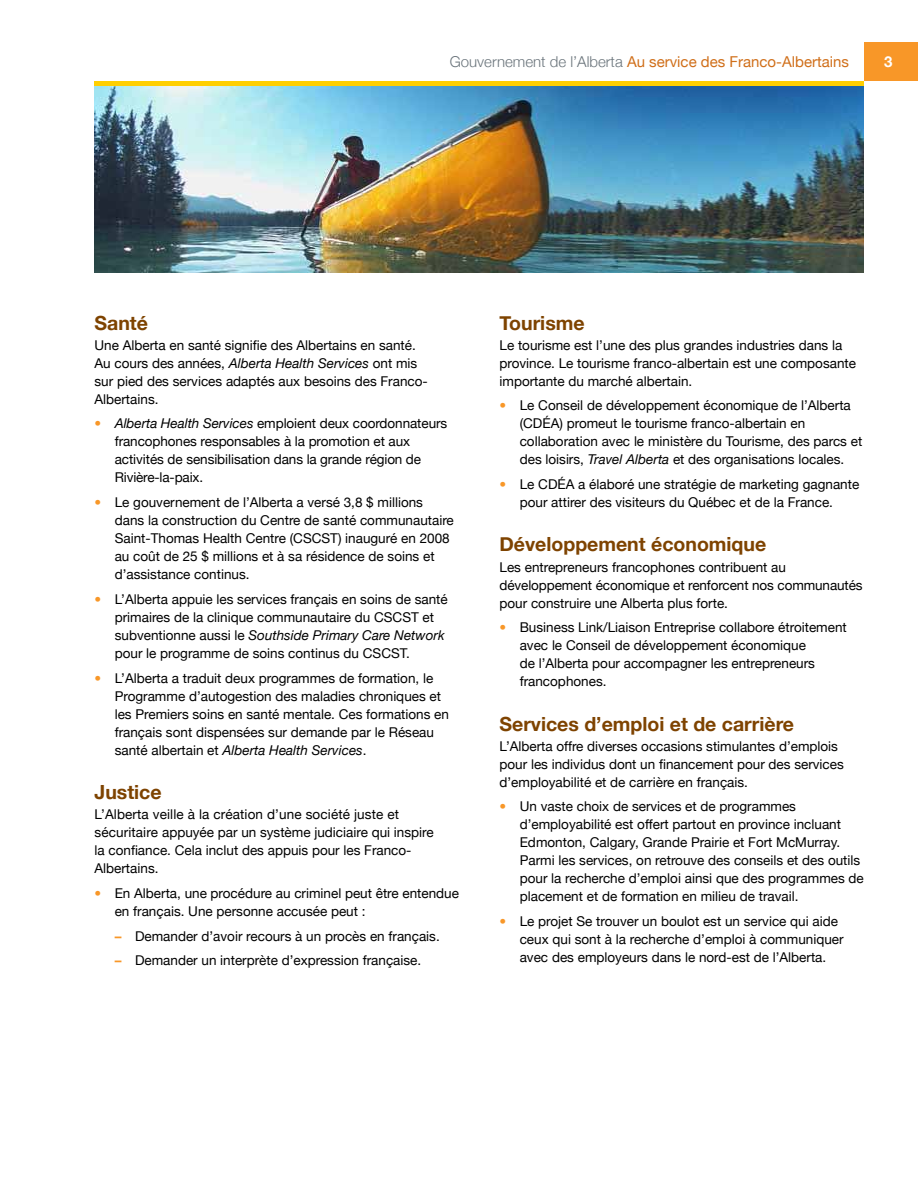
<style>
.page{position:relative;width:918px;height:1188px;background:#fff}
.page>*{position:absolute;margin:0;border:0;box-sizing:border-box;transform-origin:0 0}
.t1{font:700 19.5px "Helvetica Neue";color:#7e4300}
.t2{font:15px "Helvetica Neue";color:#d06f1a}
.t3{font:700 15px "Helvetica Neue";color:#fff}
.t4{font:13.5px/18px "Helvetica Neue";color:#000}
.s1{font-weight:300;color:#6a747b}
.s2{font-style:italic}
.s3{color:#f89728}
.s4{font-weight:700;color:#f89728}
</style>
<div class="page">
<div style="left:864px;top:43px;width:54px;height:38px;background:#f89728"></div>
<img style="left:94px;top:85px;width:770px;height:188px">
<hr style="left:94px;top:81px;width:770px;height:4px;background:#ffcf01">
<p class="t2" style="left:450px;top:52px;width:401px"><span class="s1">Gouvernement de l’Alberta</span> Au service des Franco-Albertains</p>
<p class="t3" style="left:884px;top:52px;width:10px">3</p>
<h1 class="t1" style="left:94px;top:310px;width:55px">Santé</h1>
<p class="t4" style="left:94px;top:336px;width:335px">Une Alberta en santé signifie des Albertains en santé.<br>Au cours des années, <span class="s2">Alberta Health Services</span> ont mis sur pied des services adaptés aux besoins des Franco-Albertains.</p>
<p class="t4" style="left:115px;top:414px;width:334px;text-indent:-20px"><span class="s3">•</span> <span class="s2">Alberta Health Services</span> emploient deux coordonnateurs francophones responsables à la promotion et aux activités de sensibilisation dans la grande région de Rivière-la-paix.</p>
<p class="t4" style="left:115px;top:493px;width:341px;text-indent:-20px"><span class="s3">•</span> Le gouvernement de l’Alberta a versé 3,8 $ millions dans la construction du Centre de santé communautaire Saint-Thomas Health Centre (CSCST) inauguré en 2008 au coût de 25 $ millions et à sa résidence de soins et d’assistance continus.</p>
<p class="t4" style="left:115px;top:590px;width:335px;text-indent:-20px"><span class="s3">•</span> L’Alberta appuie les services français en soins de santé primaires de la clinique communautaire du CSCST et subventionne aussi le <span class="s2">Southside Primary Care Network </span>pour le programme de soins continus du CSCST.</p>
<p class="t4" style="left:115px;top:669px;width:336px;text-indent:-20px"><span class="s3">•</span> L’Alberta a traduit deux programmes de formation, le Programme d’autogestion des maladies chroniques et les Premiers soins en santé mentale. Ces formations en français sont dispensées sur demande par le Réseau santé albertain et <span class="s2">Alberta Health Services</span>.</p>
<h1 class="t1" style="left:94px;top:780px;width:69px">Justice</h1>
<p class="t4" style="left:94px;top:805px;width:341px">L’Alberta veille à la création d’une société juste et sécuritaire appuyée par un système judiciaire qui inspire la confiance. Cela inclut des appuis pour les Franco-Albertains.</p>
<p class="t4" style="left:115px;top:884px;width:346px;text-indent:-20px"><span class="s3">•</span> En Alberta, une procédure au criminel peut être entendue en français. Une personne accusée peut :</p>
<p class="t4" style="left:115px;top:927px;width:327px"><span class="s4">–</span> Demander d’avoir recours à un procès en français.</p>
<p class="t4" style="left:115px;top:951px;width:308px"><span class="s4">–</span> Demander un interprète d’expression française.</p>
<h1 class="t1" style="left:500px;top:310px;width:87px">Tourisme</h1>
<p class="t4" style="left:500px;top:336px;width:358px">Le tourisme est l’une des plus grandes industries dans la province. Le tourisme franco-albertain est une composante importante du marché albertain.</p>
<p class="t4" style="left:520px;top:396px;width:344px;text-indent:-20px"><span class="s3">•</span> Le Conseil de développement économique de l’Alberta (CDÉA) promeut le tourisme franco-albertain en collaboration avec le ministère du Tourisme, des parcs et des loisirs, <span class="s2">Travel Alberta</span> et des organisations locales.</p>
<p class="t4" style="left:500px;top:475px;width:361px;text-align:center"><span class="s3">•</span> Le CDÉA a élaboré une stratégie de marketing gagnante pour attirer des visiteurs du Québec et de la France.</p>
<h1 class="t1" style="left:500px;top:532px;width:268px">Développement économique</h1>
<p class="t4" style="left:500px;top:558px;width:365px">Les entrepreneurs francophones contribuent au développement économique et renforcent nos communautés pour construire une Alberta plus forte.</p>
<p class="t4" style="left:520px;top:618px;width:329px;text-indent:-20px"><span class="s3">•</span> Business Link/Liaison Entreprise collabore étroitement avec le Conseil de développement économique<br>de l’Alberta pour accompagner les entrepreneurs francophones.</p>
<h1 class="t1" style="left:500px;top:712px;width:296px">Services d’emploi et de carrière</h1>
<p class="t4" style="left:500px;top:737px;width:346px">L’Alberta offre diverses occasions stimulantes d’emplois pour les individus dont un financement pour des services d’employabilité et de carrière en français.</p>
<p class="t4" style="left:520px;top:797px;width:346px;text-indent:-20px"><span class="s3">•</span> Un vaste choix de services et de programmes d’employabilité est offert partout en province incluant Edmonton, Calgary, Grande Prairie et Fort McMurray.<br>Parmi les services, on retrouve des conseils et des outils pour la recherche d’emploi ainsi que des programmes de placement et de formation en milieu de travail.</p>
<p class="t4" style="left:520px;top:912px;width:325px;text-indent:-20px"><span class="s3">•</span> Le projet Se trouver un boulot est un service qui aide ceux qui sont à la recherche d’emploi à communiquer avec des employeurs dans le nord-est de l’Alberta.</p>
</div>
